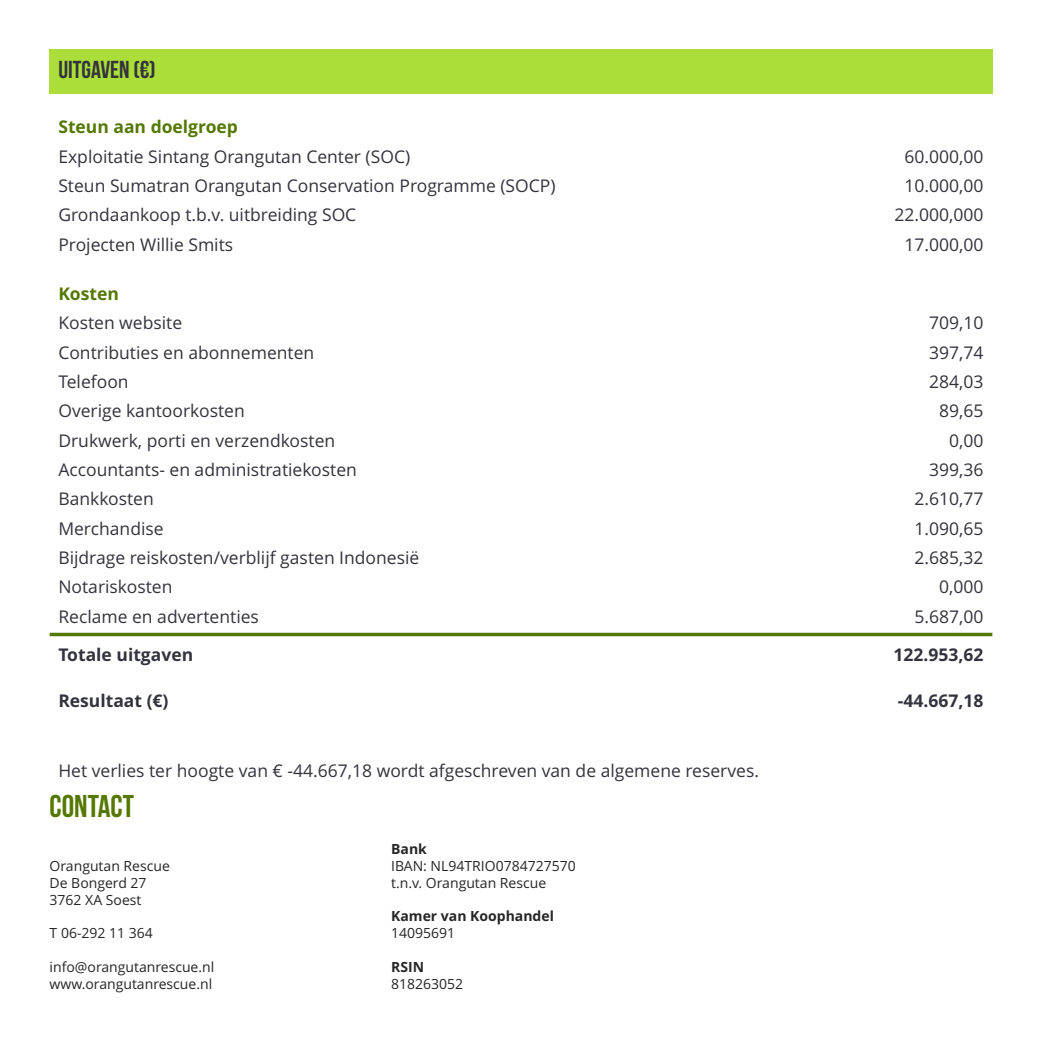
<style>
.page{position:relative;width:1042px;height:1042px;background:#fff}
.page>*{position:absolute;margin:0;border:0;box-sizing:border-box;transform-origin:0 0}
.t1{font:700 31.5px "Bebas Neue";color:#547800}
.t2{font:700 24.5px "Bebas Neue";color:#33333d}
.t3{font:17.5px "Open Sans";color:#33333d}
.t4{font:700 17.5px "Open Sans";color:#33333d}
.t5{font:700 17.5px "Open Sans";color:#547800}
.t6{font:14px/17px "Open Sans";color:#272627}
.t7{font:700 14px "Open Sans";color:#272627}
</style>
<div class="page">
<div style="left:50px;top:50px;width:543px;height:44px;background:#abde38"></div>
<div style="left:593px;top:50px;width:200px;height:44px;background:#abde38"></div>
<div style="left:793px;top:50px;width:199px;height:44px;background:#abde38"></div>
<hr style="left:50px;top:633px;width:942px;height:3px;background:#547800">
<h2 class="t2" style="left:58px;top:56px;width:99px">UITGAVEN (€)</h2>
<p class="t5" style="left:58px;top:117px;width:181px">Steun aan doelgroep</p>
<p class="t3" style="left:58px;top:146px;width:353px">Exploitatie Sintang Orangutan Center (SOC)</p>
<p class="t3" style="left:904px;top:146px;width:80px">60.000,00</p>
<p class="t3" style="left:58px;top:176px;width:499px">Steun Sumatran Orangutan Conservation Programme (SOCP)</p>
<p class="t3" style="left:904px;top:176px;width:80px">10.000,00</p>
<p class="t3" style="left:58px;top:205px;width:299px">Grondaankoop t.b.v. uitbreiding SOC</p>
<p class="t3" style="left:894px;top:205px;width:90px">22.000,000</p>
<p class="t3" style="left:58px;top:234px;width:176px">Projecten Willie Smits</p>
<p class="t3" style="left:904px;top:234px;width:80px">17.000,00</p>
<p class="t5" style="left:58px;top:284px;width:62px">Kosten</p>
<p class="t3" style="left:58px;top:313px;width:125px">Kosten website</p>
<p class="t3" style="left:929px;top:313px;width:56px">709,10</p>
<p class="t3" style="left:58px;top:342px;width:257px">Contributies en abonnementen</p>
<p class="t3" style="left:929px;top:342px;width:56px">397,74</p>
<p class="t3" style="left:58px;top:372px;width:72px">Telefoon</p>
<p class="t3" style="left:929px;top:372px;width:56px">284,03</p>
<p class="t3" style="left:58px;top:401px;width:188px">Overige kantoorkosten</p>
<p class="t3" style="left:939px;top:401px;width:46px">89,65</p>
<p class="t3" style="left:58px;top:430px;width:278px">Drukwerk, porti en verzendkosten</p>
<p class="t3" style="left:949px;top:430px;width:36px">0,00</p>
<p class="t3" style="left:58px;top:460px;width:300px">Accountants- en administratiekosten</p>
<p class="t3" style="left:929px;top:460px;width:56px">399,36</p>
<p class="t3" style="left:58px;top:489px;width:97px">Bankkosten</p>
<p class="t3" style="left:914px;top:489px;width:70px">2.610,77</p>
<p class="t3" style="left:58px;top:518px;width:107px">Merchandise</p>
<p class="t3" style="left:914px;top:518px;width:70px">1.090,65</p>
<p class="t3" style="left:58px;top:548px;width:362px">Bijdrage reiskosten/verblijf gasten Indonesië</p>
<p class="t3" style="left:914px;top:548px;width:70px">2.685,32</p>
<p class="t3" style="left:58px;top:577px;width:116px">Notariskosten</p>
<p class="t3" style="left:939px;top:577px;width:46px">0,000</p>
<p class="t3" style="left:58px;top:606px;width:202px">Reclame en advertenties</p>
<p class="t3" style="left:914px;top:606px;width:70px">5.687,00</p>
<p class="t4" style="left:58px;top:645px;width:136px">Totale uitgaven</p>
<p class="t4" style="left:893px;top:645px;width:91px">122.953,62</p>
<p class="t4" style="left:58px;top:691px;width:112px">Resultaat (€)</p>
<p class="t4" style="left:898px;top:691px;width:87px">-44.667,18</p>
<p class="t3" style="left:58px;top:760px;width:702px">Het verlies ter hoogte van € -44.667,18 wordt afgeschreven van de algemene reserves.</p>
<h1 class="t1" style="left:50px;top:789px;width:86px">CONTACT</h1>
<p class="t6" style="left:50px;top:857px;width:122px">Orangutan Rescue<br>De Bongerd 27<br>3762 XA Soest</p>
<p class="t6" style="left:50px;top:925px;width:105px">T 06-292 11 364</p>
<p class="t6" style="left:50px;top:959px;width:166px">info@orangutanrescue.nl www.orangutanrescue.nl</p>
<p class="t7" style="left:391px;top:841px;width:37px">Bank</p>
<p class="t6" style="left:391px;top:857px;width:186px">IBAN: NL94TRIO0784727570 t.n.v. Orangutan Rescue</p>
<p class="t7" style="left:391px;top:908px;width:164px">Kamer van Koophandel</p>
<p class="t6" style="left:391px;top:925px;width:66px">14095691</p>
<p class="t7" style="left:391px;top:959px;width:34px">RSIN</p>
<p class="t6" style="left:391px;top:975px;width:74px">818263052</p>
</div>
